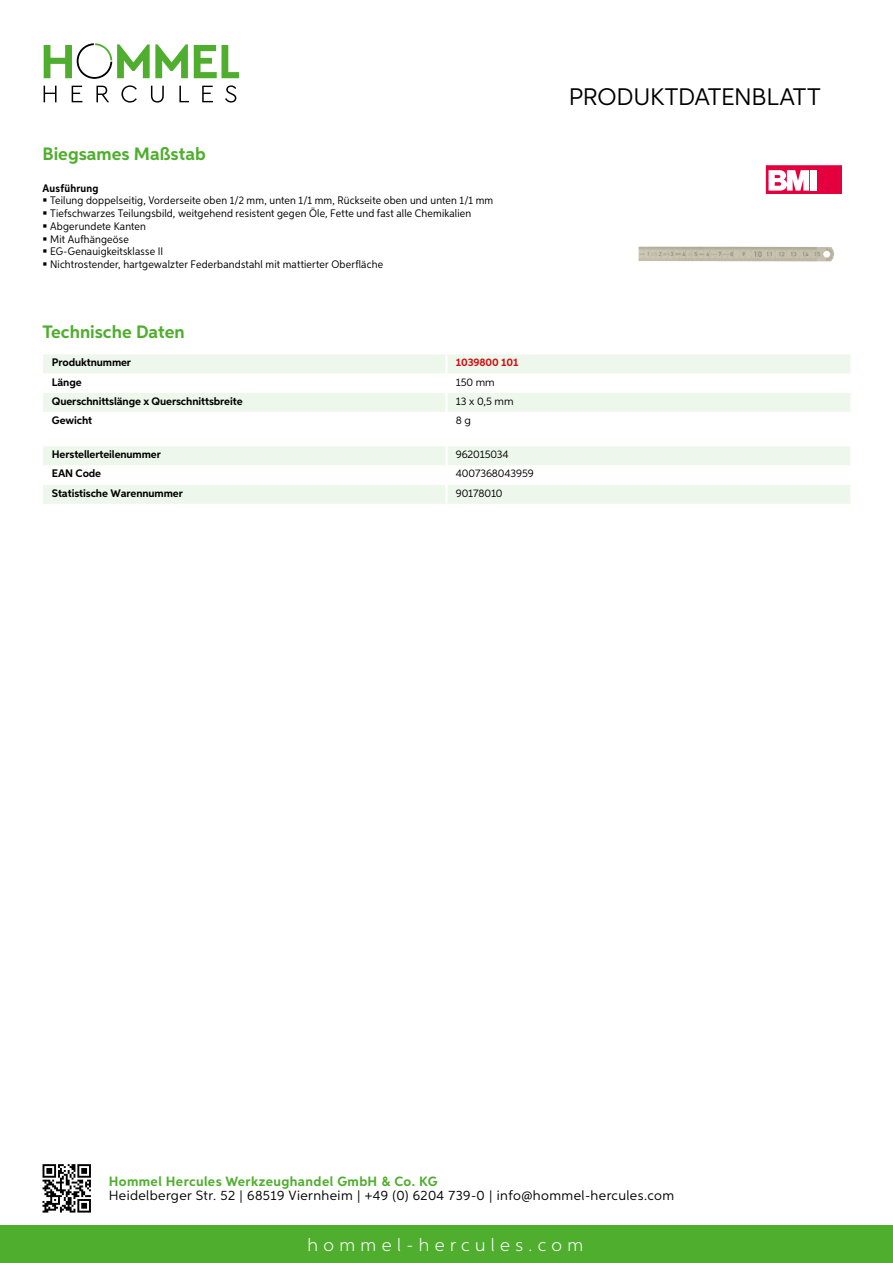
<style>
.page{position:relative;width:893px;height:1263px;background:#fff}
.page>*{position:absolute;margin:0;border:0;box-sizing:border-box;transform-origin:0 0}
.t1{font:24px "Aspira";letter-spacing:-.01em;color:#000}
.t2{font:700 18px "Aspira";color:#50ae2f}
.t3{font:300 18px "Aspira";letter-spacing:.3em;color:#fff}
.t4{font:13.5px "Aspira";letter-spacing:.03em;color:#000}
.t5{font:700 13.5px "Aspira";letter-spacing:.03em;color:#50ae2f}
.t6{font:10.95px/12.8px "Aspira Nar";letter-spacing:.015em;color:#000}
.t7{font:700 10.95px "Aspira";letter-spacing:-.01em;color:#000}
.t8{font:10.95px "Aspira";letter-spacing:-.01em;color:#000}
.t9{font:700 10.95px "Aspira";letter-spacing:-.01em;color:#cd1013}
.t10{font:700 10.95px "Aspira Nar";letter-spacing:.02em;color:#000}
</style>
<div class="page">
<div style="left:0;top:1226px;width:893px;height:37px;background:#50ae2f"></div>
<svg style="left:43px;top:1164px;width:48px;height:48px"></svg>
<svg style="left:194px;top:45px;width:45px;height:33px"></svg>
<svg style="left:44px;top:43px;width:144px;height:36px"></svg>
<svg style="left:44px;top:86px;width:13px;height:16px"></svg>
<svg style="left:72px;top:86px;width:10px;height:16px"></svg>
<svg style="left:96px;top:86px;width:13px;height:16px"></svg>
<svg style="left:121px;top:85px;width:16px;height:18px"></svg>
<svg style="left:151px;top:86px;width:13px;height:17px"></svg>
<svg style="left:179px;top:86px;width:10px;height:16px"></svg>
<svg style="left:202px;top:86px;width:11px;height:16px"></svg>
<svg style="left:225px;top:85px;width:11px;height:18px"></svg>
<div style="left:43px;top:354px;width:807px;height:19px;background:#eef7eb"></div>
<div style="left:43px;top:393px;width:807px;height:19px;background:#eef7eb"></div>
<hr style="left:445px;top:354px;width:3px;height:20px;background:#fff">
<hr style="left:445px;top:393px;width:3px;height:19px;background:#fff">
<svg style="left:43px;top:446px;width:807px;height:58px"></svg>
<hr style="left:445px;top:485px;width:3px;height:19px;background:#fff">
<img style="left:638px;top:246px;width:196px;height:15px">
<div style="left:766px;top:166px;width:75px;height:27px;background:#e4003e"></div>
<div style="left:766px;top:166px;width:76px;height:28px;border:1px solid #e4003e"></div>
<div style="left:810px;top:170px;width:7px;height:21px;background:#fff"></div>
<svg style="left:768px;top:170px;width:41px;height:21px"></svg>
<h2 class="t2" style="left:43px;top:142px;width:165px">Biegsames Maßstab</h2>
<p class="t10" style="left:43px;top:181px;width:58px">Ausführung</p>
<p class="t6" style="left:50px;top:194px;width:445px">Teilung doppelseitig, Vorderseite oben 1/2 mm, unten 1/1 mm, Rückseite oben und unten 1/1 mm Tiefschwarzes Teilungsbild, weitgehend resistent gegen Öle, Fette und fast alle Chemikalien Abgerundete Kanten<br>Mit Aufhängeöse<br>EG-Genauigkeitsklasse II<br>Nichtrostender, hartgewalzter Federbandstahl mit mattierter Oberfläche</p>
<h2 class="t2" style="left:43px;top:320px;width:144px">Technische Daten</h2>
<p class="t7" style="left:52px;top:356px;width:81px">Produktnummer</p>
<p class="t9" style="left:456px;top:356px;width:64px">1039800 101</p>
<p class="t7" style="left:52px;top:375px;width:31px">Länge</p>
<p class="t8" style="left:456px;top:375px;width:40px">150 mm</p>
<p class="t7" style="left:52px;top:394px;width:192px">Querschnittslänge x Querschnittsbreite</p>
<p class="t8" style="left:456px;top:394px;width:59px">13 x 0,5 mm</p>
<p class="t7" style="left:52px;top:413px;width:42px">Gewicht</p>
<p class="t8" style="left:456px;top:413px;width:17px">8 g</p>
<p class="t7" style="left:52px;top:448px;width:111px">Herstellerteilenummer</p>
<p class="t8" style="left:456px;top:448px;width:54px">962015034</p>
<p class="t7" style="left:52px;top:467px;width:51px">EAN Code</p>
<p class="t8" style="left:456px;top:467px;width:79px">4007368043959</p>
<p class="t7" style="left:52px;top:486px;width:132px">Statistische Warennummer</p>
<p class="t8" style="left:456px;top:486px;width:48px">90178010</p>
<h1 class="t1" style="left:569px;top:82px;width:253px">Produktdatenblatt</h1>
<p class="t5" style="left:109px;top:1172px;width:330px">Hommel Hercules Werkzeughandel GmbH &amp; Co. KG</p>
<p class="t4" style="left:109px;top:1187px;width:567px">Heidelberger Str. 52 | 68519 Viernheim | +49 (0) 6204 739-0 | info@hommel-hercules.com</p>
<h2 class="t3" style="left:307px;top:1234px;width:277px">hommel-hercules.com</h2>
</div>
